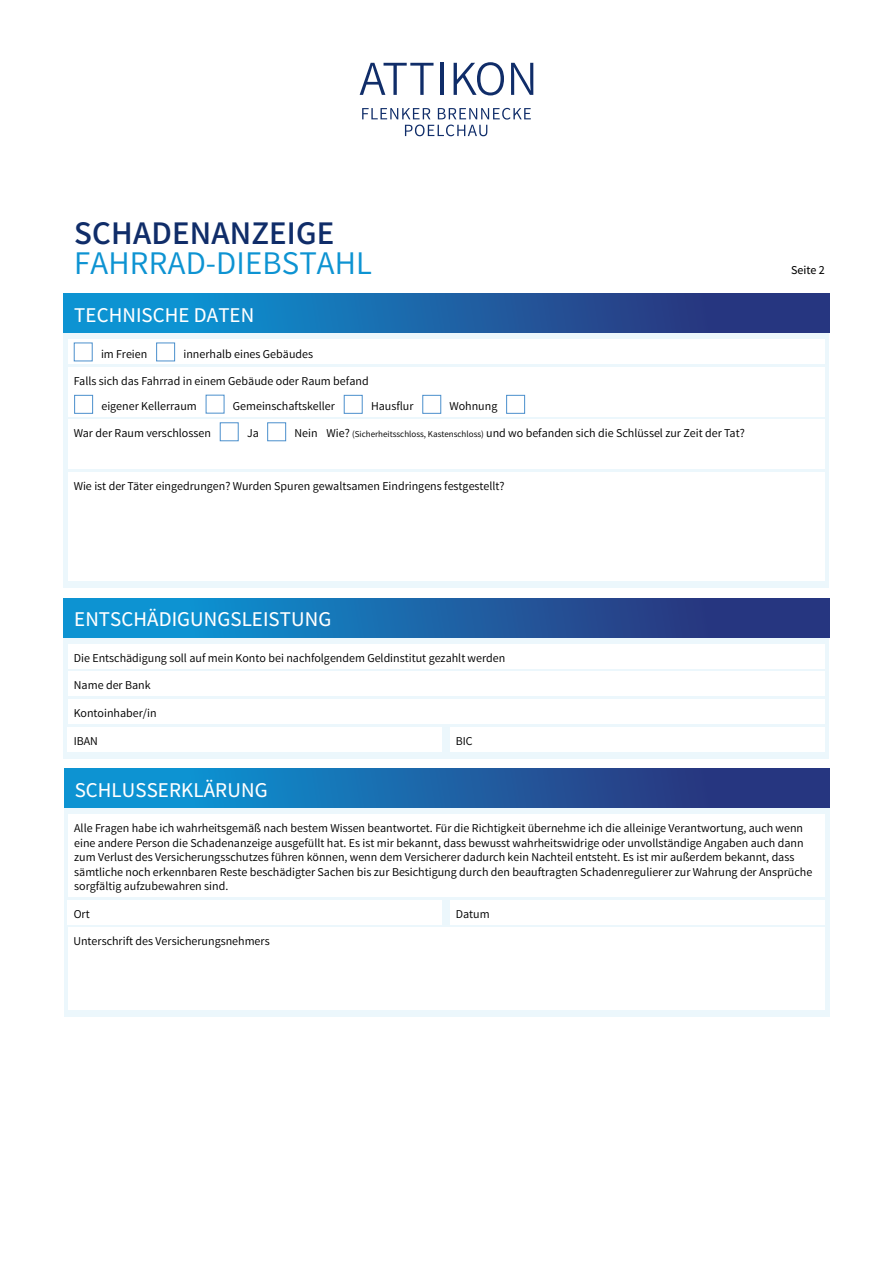
<style>
.page{position:relative;width:893px;height:1263px;background:#fff}
.page>*{position:absolute;margin:0;border:0;box-sizing:border-box;transform-origin:0 0}
.t1{font:33px "Varta";letter-spacing:.005em;color:#0d93d2}
.t2{font:700 33px "Varta";letter-spacing:.005em;color:#102d69}
.t3{font:500 21px "Varta";letter-spacing:.005em;color:#fff}
.t4{font:12px/14.4px "Varta";color:#000}
.t5{font:500 12px "Varta";color:#000}
.s1{font-size:9px}
</style>
<div class="page">
<div style="left:64px;top:637px;width:765px;height:121px;background:#ecf7fc"></div>
<div style="left:64px;top:808px;width:766px;height:209px;background:#ecf7fc"></div>
<div style="left:64px;top:333px;width:765px;height:254px;background:#ecf7fc"></div>
<svg style="left:360px;top:63px;width:73px;height:32px"></svg>
<hr style="left:440px;top:63px;width:4px;height:32px;background:#102d69">
<svg style="left:454px;top:62px;width:50px;height:33px"></svg>
<svg style="left:511px;top:63px;width:22px;height:32px"></svg>
<svg style="left:362px;top:108px;width:169px;height:28px"></svg>
<div style="left:69px;top:815px;width:756px;height:82px;background:#fff"></div>
<div style="left:68px;top:927px;width:756px;height:83px;background:#fff"></div>
<div style="left:64px;top:294px;width:765px;height:39px;background:linear-gradient(to right,#0a9fdc,#2d2973)"></div>
<div style="left:68px;top:340px;width:757px;height:24px;background:#fff"></div>
<div style="left:68px;top:367px;width:757px;height:49px;background:#fff"></div>
<div style="left:68px;top:419px;width:757px;height:50px;background:#fff"></div>
<div style="left:74px;top:343px;width:19px;height:18px;background:#fff;border:1px solid #4b8fcc"></div>
<div style="left:156px;top:343px;width:19px;height:18px;background:#fff;border:1px solid #4b8fcc"></div>
<div style="left:344px;top:395px;width:19px;height:19px;background:#fff;border:1px solid #4b8fcc"></div>
<div style="left:422px;top:395px;width:19px;height:19px;background:#fff;border:1px solid #4b8fcc"></div>
<div style="left:74px;top:395px;width:19px;height:19px;background:#fff;border:1px solid #4b8fcc"></div>
<div style="left:506px;top:395px;width:19px;height:19px;background:#fff;border:1px solid #4b8fcc"></div>
<div style="left:220px;top:422px;width:19px;height:19px;background:#fff;border:1px solid #4b8fcc"></div>
<div style="left:267px;top:422px;width:19px;height:19px;background:#fff;border:1px solid #4b8fcc"></div>
<div style="left:68px;top:472px;width:757px;height:108px;background:#fff"></div>
<div style="left:64px;top:598px;width:765px;height:39px;background:linear-gradient(to right,#0a9fdc,#2d2973)"></div>
<div style="left:64px;top:769px;width:766px;height:39px;background:linear-gradient(to right,#0a9fdc,#2d2973)"></div>
<div style="left:68px;top:644px;width:757px;height:24px;background:#fff"></div>
<div style="left:68px;top:671px;width:757px;height:25px;background:#fff"></div>
<div style="left:68px;top:699px;width:757px;height:25px;background:#fff"></div>
<div style="left:68px;top:727px;width:374px;height:24px;background:#fff"></div>
<div style="left:68px;top:900px;width:374px;height:24px;background:#fff"></div>
<div style="left:450px;top:727px;width:375px;height:24px;background:#fff"></div>
<div style="left:450px;top:900px;width:375px;height:24px;background:#fff"></div>
<h1 class="t2" style="left:74px;top:212px;width:261px">SCHADENANZEIGE</h1>
<h1 class="t1" style="left:74px;top:242px;width:299px">FAHRRAD-DIEBSTAHL</h1>
<h2 class="t3" style="left:74px;top:302px;width:181px">TECHNISCHE DATEN</h2>
<p class="t4" style="left:101px;top:346px;width:48px">im Freien</p>
<p class="t4" style="left:183px;top:346px;width:131px">innerhalb eines Gebäudes</p>
<p class="t4" style="left:74px;top:374px;width:296px">Falls sich das Fahrrad in einem Gebäude oder Raum befand</p>
<p class="t4" style="left:101px;top:398px;width:97px">eigener Kellerraum</p>
<p class="t4" style="left:233px;top:398px;width:104px">Gemeinschaftskeller</p>
<p class="t4" style="left:371px;top:398px;width:44px">Hausflur</p>
<p class="t4" style="left:450px;top:398px;width:49px">Wohnung</p>
<p class="t4" style="left:74px;top:426px;width:139px">War der Raum verschlossen</p>
<p class="t4" style="left:326px;top:426px;width:420px">Wie? <span class="s1">(Sicherheitsschloss, Kastenschloss)</span> und wo befanden sich die Schlüssel zur Zeit der Tat?</p>
<p class="t4" style="left:247px;top:426px;width:13px">Ja</p>
<p class="t4" style="left:294px;top:426px;width:25px">Nein</p>
<p class="t4" style="left:74px;top:478px;width:432px">Wie ist der Täter eingedrungen? Wurden Spuren gewaltsamen Eindringens festgestellt?</p>
<h2 class="t3" style="left:74px;top:606px;width:258px">ENTSCHÄDIGUNGSLEISTUNG</h2>
<p class="t4" style="left:74px;top:650px;width:433px">Die Entschädigung soll auf mein Konto bei nachfolgendem Geldinstitut gezahlt werden</p>
<p class="t4" style="left:74px;top:678px;width:78px">Name der Bank</p>
<p class="t4" style="left:74px;top:705px;width:84px">Kontoinhaber/in</p>
<p class="t4" style="left:74px;top:733px;width:26px">IBAN</p>
<h2 class="t3" style="left:75px;top:777px;width:194px">SCHLUSSERKLÄRUNG</h2>
<p class="t4" style="left:456px;top:733px;width:18px">BIC</p>
<p class="t5" style="left:791px;top:262px;width:35px">Seite 2</p>
<p class="t4" style="left:74px;top:821px;width:740px">Alle Fragen habe ich wahrheitsgemäß nach bestem Wissen beantwortet. Für die Richtigkeit übernehme ich die alleinige Verantwortung, auch wenn eine andere Person die Schadenanzeige ausgefüllt hat. Es ist mir bekannt, dass bewusst wahrheitswidrige oder unvollständige Angaben auch dann zum Verlust des Versicherungsschutzes führen können, wenn dem Versicherer dadurch kein Nachteil entsteht. Es ist mir außerdem bekannt, dass sämtliche noch erkennbaren Reste beschädigter Sachen bis zur Besichtigung durch den beauftragten Schadenregulierer zur Wahrung der Ansprüche sorgfältig aufzubewahren sind.</p>
<p class="t4" style="left:74px;top:906px;width:18px">Ort</p>
<p class="t4" style="left:74px;top:934px;width:198px">Unterschrift des Versicherungsnehmers</p>
<p class="t4" style="left:456px;top:906px;width:35px">Datum</p>
</div>
